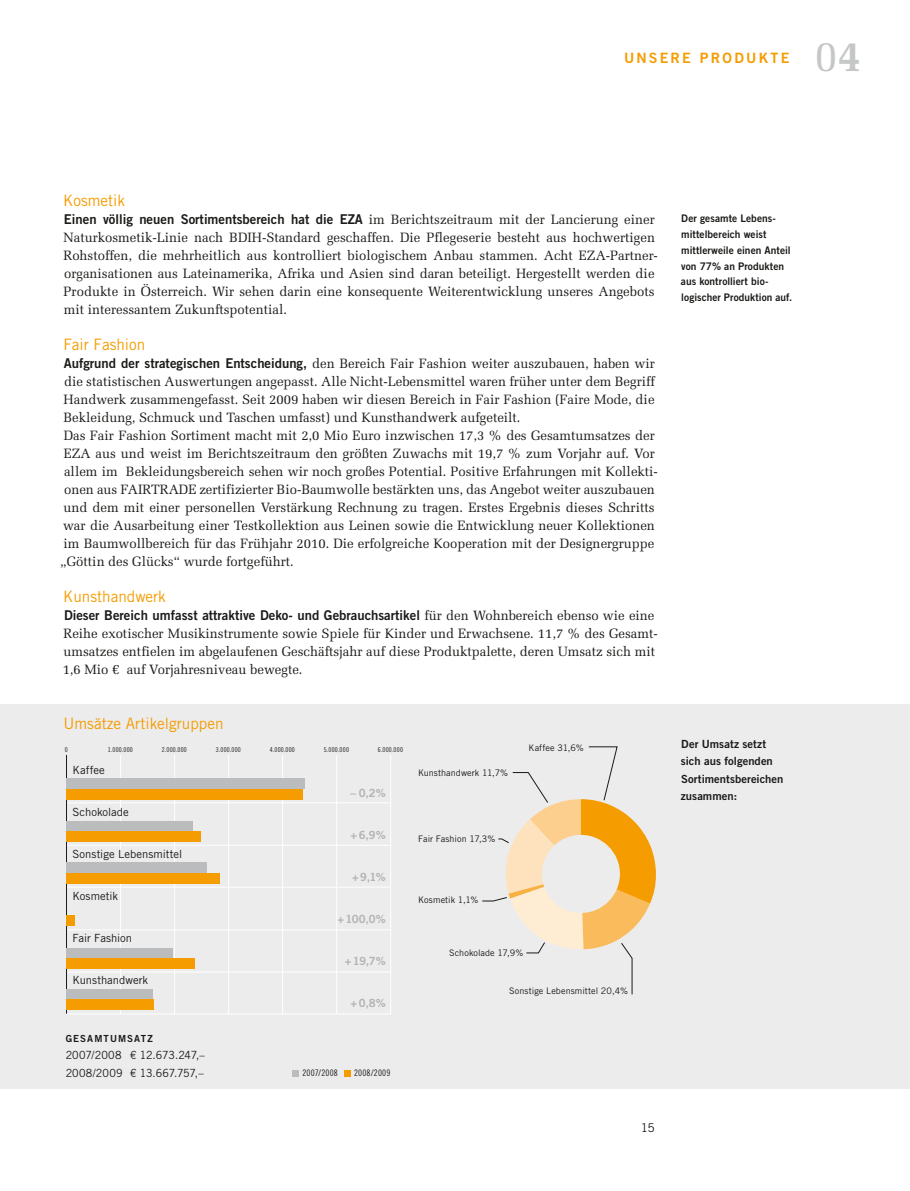
<style>
.page{position:relative;width:910px;height:1191px;background:#fff}
.page>*{position:absolute;margin:0;border:0;box-sizing:border-box;transform-origin:0 0}
.t1{font:43.95px "Melior LT";color:#c5c6c6;scale:.9 1}
.t2{font:15.75px "Trade Gothic LT";color:#f59c00}
.t3{font:14.25px "Trade Gothic LT Bold Two";letter-spacing:.15em;color:#f59c00}
.t4{font:13.5px/18px "Melior LT";color:#1a1a18}
.t5{font:13.5px "Trade Gothic LT Bold Two";color:#1a1a18}
.t6{font:12px "Trade Gothic LT";color:#1a1a18}
.t7{font:11.25px "Trade Gothic LT";letter-spacing:.005em;color:#1a1a18}
.t8{font:11.25px/17.2px "Trade Gothic LT Bold Two";letter-spacing:.005em;color:#1a1a18}
.t9{font:11.25px/17.2px "Trade Gothic LT";letter-spacing:.005em;color:#1a1a18;scale:.95 1}
.t10{font:11.25px "Trade Gothic LT Bold Two";color:#b1b2b3}
.t11{font:10.5px/15.8px "Trade Gothic LT Bold Two";letter-spacing:.005em;color:#1a1a18}
.t12{font:9.75px "Trade Gothic LT Bold Two";letter-spacing:.11em;color:#1a1a18}
.t13{font:9px "Trade Gothic LT";letter-spacing:.01em;color:#1a1a18}
.t14{font:9px "Trade Gothic LT Cond Eighteen";letter-spacing:.025em;color:#1a1a18}
.t15{font:6.75px "Trade Gothic LT Cond Eighteen";letter-spacing:.03em;color:#1a1a18}
.s1{font-weight:700}
.s2{font-family:"Melior LT"}
.s3{font-family:"Trade Gothic LT Bold Two"}
</style>
<div class="page">
<div style="left:0;top:703px;width:910px;height:385px;background:#ececed"></div>
<div style="left:292px;top:1069px;width:7px;height:7px;background:#bbbcbd"></div>
<div style="left:344px;top:1069px;width:7px;height:7px;background:#f59c00"></div>
<hr style="left:66px;top:802px;width:325px;height:1px;background:#fff">
<hr style="left:66px;top:845px;width:325px;height:1px;background:#fff">
<hr style="left:66px;top:887px;width:325px;height:1px;background:#fff">
<hr style="left:66px;top:929px;width:325px;height:1px;background:#fff">
<hr style="left:66px;top:971px;width:325px;height:1px;background:#fff">
<hr style="left:66px;top:1013px;width:325px;height:1px;background:#fff">
<hr style="left:120px;top:755px;width:1px;height:259px;background:#fff">
<hr style="left:174px;top:755px;width:1px;height:259px;background:#fff">
<hr style="left:228px;top:755px;width:1px;height:259px;background:#fff">
<hr style="left:282px;top:755px;width:1px;height:259px;background:#fff">
<hr style="left:336px;top:755px;width:1px;height:259px;background:#fff">
<hr style="left:390px;top:755px;width:1px;height:259px;background:#fff">
<hr style="left:66px;top:755px;width:1px;height:258px;background:#1a1a18">
<div style="left:66px;top:778px;width:239px;height:11px;background:#bbbcbd"></div>
<div style="left:66px;top:789px;width:237px;height:10px;background:#f59c00"></div>
<div style="left:66px;top:821px;width:126px;height:10px;background:#bbbcbd"></div>
<div style="left:66px;top:831px;width:135px;height:10px;background:#f59c00"></div>
<div style="left:66px;top:862px;width:141px;height:11px;background:#bbbcbd"></div>
<div style="left:66px;top:873px;width:153px;height:10px;background:#f59c00"></div>
<div style="left:66px;top:947px;width:107px;height:11px;background:#bbbcbd"></div>
<div style="left:66px;top:989px;width:87px;height:10px;background:#bbbcbd"></div>
<div style="left:66px;top:915px;width:9px;height:10px;background:#f59c00"></div>
<div style="left:66px;top:958px;width:129px;height:10px;background:#f59c00"></div>
<div style="left:66px;top:999px;width:88px;height:11px;background:#f59c00"></div>
<svg style="left:482px;top:746px;width:174px;height:248px"></svg>
<div style="left:542px;top:835px;width:78px;height:78px;background:#ececed;border-radius:50%"></div>
<p class="t3" style="left:624px;top:49px;width:99px">U NSERE Prod</p>
<p class="t3" style="left:746px;top:49px;width:24px">ukte</p>
<h1 class="t1" style="left:815px;top:30px;width:52px">0<span class="s1">4</span></h1>
<p class="t2" style="left:63px;top:191px;width:63px">Kosmetik</p>
<p class="t5" style="left:64px;top:211px;width:592px">Einen völlig neuen Sortimentsbereich hat die EZA <span class="s2">im Berichtszeitraum mit der Lancierung einer</span></p>
<p class="t4" style="left:64px;top:229px;width:596px">Naturkosmetik-Linie nach BDIH-Standard geschaffen. Die Pflegeserie besteht aus hochwertigen Rohstoffen, die mehrheitlich aus kontrolliert biologischem Anbau stammen. Acht EZA-Partner&shy;organisationen aus Lateinamerika, Afrika und Asien sind daran beteiligt. Hergestellt werden die Produkte in Österreich. Wir sehen darin eine konsequente Weiterentwicklung unseres Angebots mit interessantem Zukunftspotential.</p>
<p class="t2" style="left:63px;top:335px;width:83px">Fair Fashion</p>
<p class="t4" style="left:60px;top:355px;width:599px"><span class="s3">Aufgrund der strategischen Entscheidung,</span> den Bereich Fair Fashion weiter auszubauen, haben wir die statistischen Auswertungen angepasst. Alle Nicht-Lebensmittel waren früher unter dem Begriff Handwerk zusammengefasst. Seit 2009 haben wir diesen Bereich in Fair Fashion (Faire Mode, die Bekleidung, Schmuck und Taschen umfasst) und Kunsthandwerk aufgeteilt.<br>Das Fair Fashion Sortiment macht mit 2,0 Mio Euro inzwischen 17,3 % des Gesamtumsatzes der EZA aus und weist im Berichtszeitraum den größten Zuwachs mit 19,7 % zum Vorjahr auf. Vor allem im Bekleidungsbereich sehen wir noch großes Potential. Positive Erfahrungen mit Kollekti&shy;onen aus FAIRTRADE zertifizierter Bio-Baumwolle bestärkten uns, das Angebot weiter auszubauen und dem mit einer personellen Verstärkung Rechnung zu tragen. Erstes Ergebnis dieses Schritts war die Ausarbeitung einer Testkollektion aus Leinen sowie die Entwicklung neuer Kollektionen im Baumwollbereich für das Frühjahr 2010. Die erfolgreiche Kooperation mit der Designergruppe „Göttin des Glücks“ wurde fortgeführt.</p>
<p class="t2" style="left:63px;top:587px;width:104px">Kunsthandwerk</p>
<p class="t5" style="left:64px;top:607px;width:592px">Dieser Bereich umfasst attraktive Deko- und Gebrauchsartikel <span class="s2">für den Wohnbereich ebenso wie eine</span></p>
<p class="t4" style="left:63px;top:625px;width:597px">Reihe exotischer Musikinstrumente sowie Spiele für Kinder und Erwachsene. 11,7 % des Gesamt&shy;umsatzes entfielen im abgelaufenen Geschäftsjahr auf diese Produktpalette, deren Umsatz sich mit<br>1,6 Mio € auf Vorjahresniveau bewegte.</p>
<p class="t2" style="left:64px;top:713px;width:161px">U msätze Artikelgruppen</p>
<p class="t15" style="left:65px;top:745px;width:4px">0</p>
<p class="t15" style="left:108px;top:745px;width:27px">1.000.000</p>
<p class="t15" style="left:162px;top:745px;width:27px">2.000.000</p>
<p class="t15" style="left:216px;top:745px;width:27px">3.000.000</p>
<p class="t15" style="left:270px;top:745px;width:27px">4.000.000</p>
<p class="t15" style="left:324px;top:745px;width:27px">5.000.000</p>
<p class="t15" style="left:378px;top:745px;width:27px">6.000.000</p>
<p class="t10" style="left:351px;top:786px;width:37px">– 0,2%</p>
<p class="t10" style="left:351px;top:828px;width:37px">+6,9%</p>
<p class="t10" style="left:352px;top:870px;width:35px">+ 9,1%</p>
<p class="t10" style="left:338px;top:912px;width:50px">+100,0%</p>
<p class="t10" style="left:345px;top:954px;width:42px">+ 19,7%</p>
<p class="t10" style="left:351px;top:996px;width:37px">+0,8%</p>
<p class="t7" style="left:73px;top:763px;width:34px">Kaffee</p>
<p class="t7" style="left:73px;top:805px;width:58px">Schokolade</p>
<p class="t7" style="left:73px;top:847px;width:111px">Sonstige Lebensmittel</p>
<p class="t7" style="left:73px;top:889px;width:47px">Kosmetik</p>
<p class="t7" style="left:73px;top:931px;width:61px">Fair Fashion</p>
<p class="t7" style="left:73px;top:973px;width:77px">Kunsthandwerk</p>
<p class="t12" style="left:66px;top:1032px;width:89px">GESAMTU MSATZ</p>
<p class="t9" style="left:66px;top:1046px;width:148px">2007/2008 € 12.673.247,–<br>2008/2009 € 13.667.757,–</p>
<p class="t14" style="left:302px;top:1067px;width:37px">2007/2008</p>
<p class="t14" style="left:354px;top:1067px;width:38px">2008/2009</p>
<p class="t13" style="left:418px;top:768px;width:92px">Kunsthandwerk 11,7%</p>
<p class="t13" style="left:529px;top:742px;width:57px">Kaffee 31,6%</p>
<p class="t13" style="left:418px;top:833px;width:79px">Fair Fashion 17,3%</p>
<p class="t13" style="left:418px;top:894px;width:62px">Kosmetik 1,1%</p>
<p class="t13" style="left:449px;top:947px;width:76px">Schokolade 17,9%</p>
<p class="t13" style="left:509px;top:985px;width:120px">Sonstige Lebensmittel 20,4%</p>
<p class="t6" style="left:641px;top:1120px;width:16px">15</p>
<p class="t11" style="left:681px;top:210px;width:113px">Der gesamte Lebens&shy;mittelbereich weist mittlerweile einen Anteil von 77% an Produkten aus kontrolliert bio&shy;logischer Produktion auf.</p>
<p class="t8" style="left:681px;top:735px;width:104px">Der Umsatz setzt sich aus folgenden<br>Sortimentsbereichen zusammen:</p>
</div>
